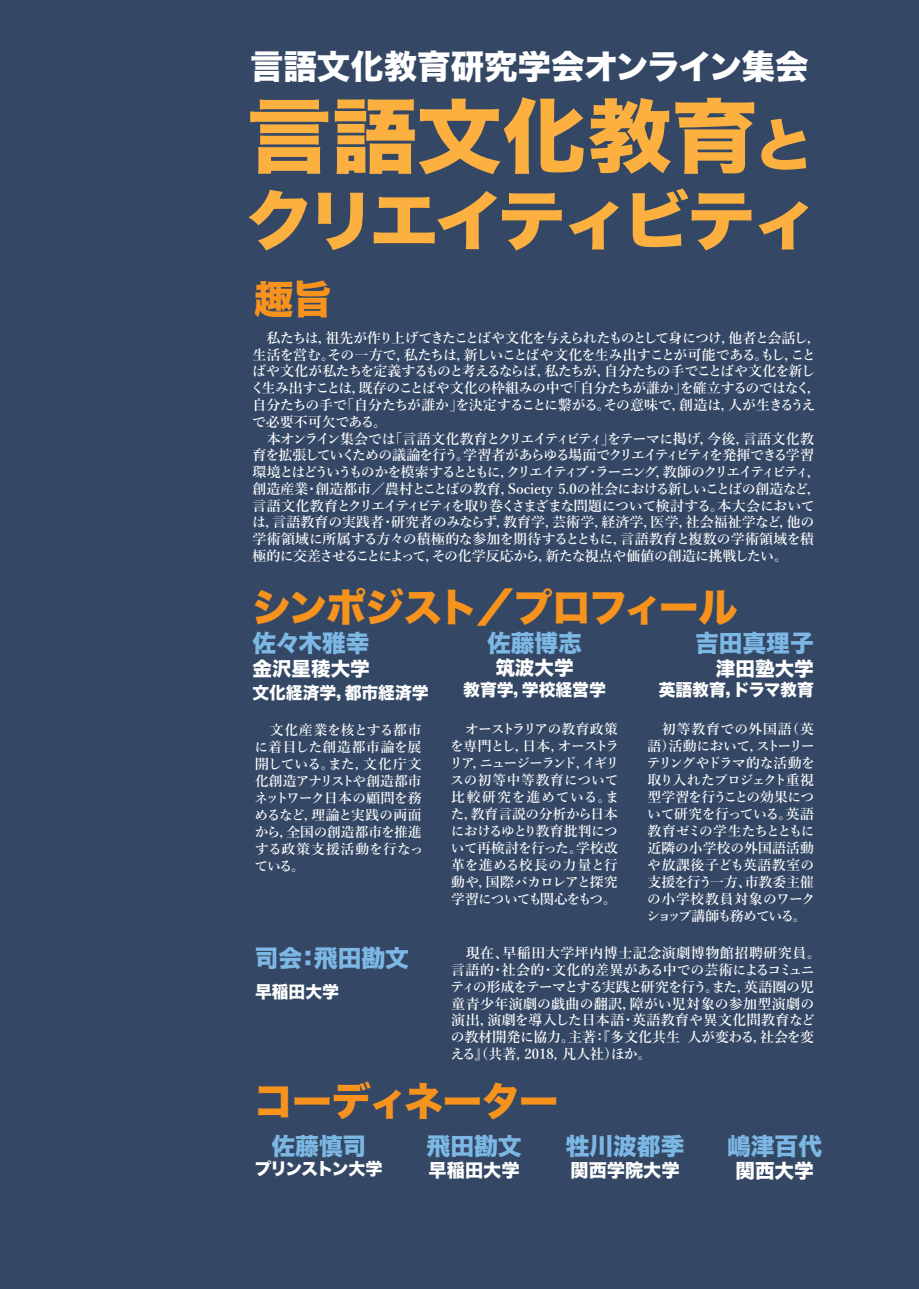
<style>
.page{position:relative;width:919px;height:1289px;background:#fff}
.page>*{position:absolute;margin:0;border:0;box-sizing:border-box;transform-origin:0 0}
.t1{font:80.85px "Hira Kaku Std W8";color:#fbb03f;scale:1.05 1}
.t2{font:65.25px "Hira Kaku Std W8";letter-spacing:-.075em;color:#fbb03f;scale:1.05 1}
.t3{font:39.3px "Hira Kaku Std W8";letter-spacing:-.035em;color:#f7931d}
.t4{font:33.45px "Hira Kaku Std W8";color:#fff}
.t5{font:23.7px "Hira Kaku Std W8";color:#7db8e4}
.t6{font:19.5px "Hira Kaku Std W8";color:#fff}
.t7{font:18.15px "Hira Kaku Std W8";color:#fff}
.t8{font:16.95px "Hira Kaku Std W8";letter-spacing:-.085em;color:#fff}
.t9{font:16.8px "Hira Kaku Std W8";color:#fff}
.t10{font:600 13.95px/16.8px "Yu Min";letter-spacing:-.05em;color:#fff}
.t11{font:600 13.95px/16.8px "Yu Min";letter-spacing:.005em;color:#fff}
.t12{font:600 13.8px/17px "Yu Min";letter-spacing:-.015em;color:#fff;text-align:justify}
.t13{font:600 13.65px/17px "Yu Min";letter-spacing:-.02em;color:#fff}
.s1{font-size:57.45px}
</style>
<div class="page">
<div style="left:0;top:0;width:918px;height:1288px;background:#344866"></div>
<h3 class="t4" style="left:250px;top:47px;width:560px">言語文化教育研究学会オンライン集会</h3>
<h1 class="t1" style="left:246px;top:91px;width:542px">言語文化教育<span class="s1">と</span></h1>
<h2 class="t2" style="left:245px;top:184px;width:549px">クリエイティビティ</h2>
<h3 class="t3" style="left:254px;top:277px;width:79px">趣旨</h3>
<p class="t10" style="left:250px;top:329px;width:572px">　私たちは，祖先が作り上げてきたことばや文化を与えられたものとして身につけ，他者と会話し，生活を営む。その一方で，私たちは，新しいことばや文化を生み出すことが可能である。もし，ことばや文化が私たちを定義するものと考えるならば，私たちが，自分たちの手でことばや文化を新しく生み出すことは，既存のことばや文化の枠組みの中で「自分たちが誰か」を確立するのではなく，自分たちの手で「自分たちが誰か」を決定することに繋がる。その意味で，創造は，人が生きるうえで必要不可欠である。<br>　本オンライン集会では「言語文化教育とクリエイティビティ」をテーマに掲げ，今後，言語文化教育を拡張していくための議論を行う。学習者があらゆる場面でクリエイティビティを発揮できる学習環境とはどういうものかを模索するとともに，クリエイティブ・ラーニング，教師のクリエイティビティ，創造産業・創造都市／農村とことばの教育，Society 5.0の社会における新しいことばの創造など，言語文化教育とクリエイティビティを取り巻くさまざまな問題について検討する。本大会においては，言語教育の実践者・研究者のみならず，教育学，芸術学，経済学，医学，社会福祉学など，他の学術領域に所属する方々の積極的な参加を期待するとともに，言語教育と複数の学術領域を積極的に交差させることによって，その化学反応から，新たな視点や価値の創造に挑戦したい。</p>
<h3 class="t3" style="left:251px;top:585px;width:487px">シンポジスト／プロフィール</h3>
<h3 class="t5" style="left:252px;top:630px;width:119px">佐々木雅幸</h3>
<h3 class="t6" style="left:252px;top:657px;width:119px">金沢星稜大学</h3>
<p class="t9" style="left:252px;top:683px;width:178px">文化経済学，都市経済学</p>
<h3 class="t5" style="left:487px;top:630px;width:97px">佐藤博志</h3>
<h3 class="t6" style="left:495px;top:657px;width:80px">筑波大学</h3>
<p class="t9" style="left:463px;top:680px;width:144px">教育学，学校経営学</p>
<h3 class="t5" style="left:695px;top:630px;width:120px">吉田真理子</h3>
<h3 class="t6" style="left:716px;top:657px;width:99px">津田塾大学</h3>
<p class="t9" style="left:658px;top:680px;width:157px">英語教育，ドラマ教育</p>
<p class="t13" style="left:254px;top:722px;width:170px">　文化産業を核とする都市に着目した創造都市論を展開している。また，文化庁文化創造アナリストや創造都市ネットワーク日本の顧問を務めるなど，理論と実践の両面から，全国の創造都市を推進する政策支援活動を行なっている。</p>
<p class="t13" style="left:449px;top:720px;width:172px">　オーストラリアの教育政策を専門とし，日本，オーストラリア，ニュージーランド，イギリスの初等中等教育について比較研究を進めている。また，教育言説の分析から日本におけるゆとり教育批判について再検討を行った。学校改革を進める校長の力量と行動や，国際バカロレアと探究学習についても関心をもつ。</p>
<p class="t12" style="left:646px;top:721px;width:170px">　初等教育での外国語（英語）活動において，ストーリーテリングやドラマ的な活動を取り入れたプロジェクト重視型学習を行うことの効果について研究を行っている。英語教育ゼミの学生たちとともに近隣の小学校の外国語活動や放課後子ども英語教室の支援を行う一方、市教委主催の小学校教員対象のワークショップ講師も務めている。</p>
<h3 class="t5" style="left:254px;top:944px;width:156px">司会：飛田勘文</h3>
<p class="t9" style="left:255px;top:982px;width:85px">早稲田大学</p>
<p class="t11" style="left:450px;top:945px;width:372px">　現在、早稲田大学坪内博士記念演劇博物館招聘研究員。言語的・社会的・文化的差異がある中での芸術によるコミュニティの形成をテーマとする実践と研究を行う。また，英語圏の児童青少年演劇の戯曲の翻訳，障がい児対象の参加型演劇の演出，演劇を導入した日本語・英語教育や異文化間教育などの教材開発に協力。主著：『多文化共生 人が変わる，社会を変える』（共著, 2018, 凡人社）ほか。</p>
<h3 class="t3" style="left:254px;top:1079px;width:306px">コーディネーター</h3>
<h3 class="t5" style="left:271px;top:1132px;width:96px">佐藤慎司</h3>
<p class="t8" style="left:254px;top:1159px;width:130px">プリンストン大学</p>
<h3 class="t5" style="left:426px;top:1132px;width:97px">飛田勘文</h3>
<h3 class="t7" style="left:428px;top:1159px;width:92px">早稲田大学</h3>
<h3 class="t5" style="left:565px;top:1132px;width:120px">牲川波都季</h3>
<h3 class="t7" style="left:570px;top:1159px;width:111px">関西学院大学</h3>
<h3 class="t5" style="left:727px;top:1132px;width:97px">嶋津百代</h3>
<h3 class="t6" style="left:735px;top:1160px;width:80px">関西大学</h3>
</div>
